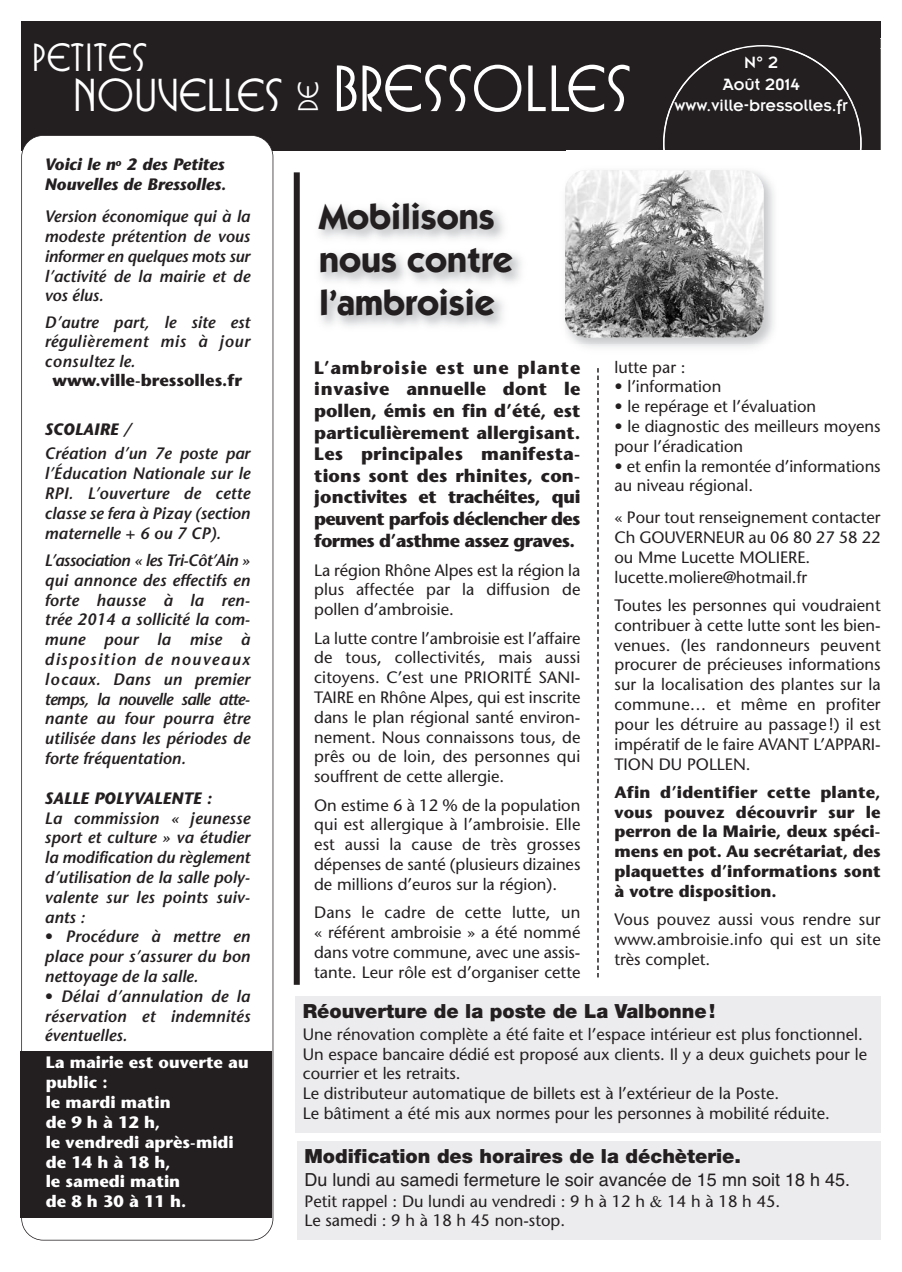
<style>
.page{position:relative;width:902px;height:1272px;background:#fff}
.page>*{position:absolute;margin:0;border:0;box-sizing:border-box;transform-origin:0 0}
.t1{font:63.3px "Cg Busorama Md";color:#fff}
.t2{font:38.25px "Cg Busorama Md";color:#fff}
.t3{font:700 36px/43.2px "Itc Kabel";color:#231f20}
.t4{font:27.75px "Cg Busorama Md";color:#fff}
.t5{font:900 19.5px "Helvetica Neue";color:#231f20}
.t6{font:700 18px/21.6px "Stone Sans";letter-spacing:-.035em;color:#231f20;text-align:justify}
.t7{font:18px "Helvetica";color:#231f20}
.t8{font:18px/21.6px "Insignia";color:#fff;text-align:center}
.t9{font:16.5px/19.8px "Stone Sans";color:#231f20;text-align:justify}
.t10{font:italic 600 16.5px/19.8px "Stone Sans";color:#231f20;text-align:justify}
.t11{font:700 16.5px/19.8px "Stone Sans";color:#231f20;text-align:justify}
.t12{font:700 16.5px/19.8px "Stone Sans";color:#fff}
.t13{font:italic 700 16.5px/19.8px "Stone Sans";color:#231f20}
.s1{font-size:44.7px}
.s2{font-family:"Times"}
</style>
<div class="page">
<div style="left:21px;top:21px;width:859px;height:129px;background:#231f20"></div>
<img style="left:861px;top:48px;width:20px;height:102px">
<img style="left:781px;top:48px;width:80px;height:102px">
<img style="left:663px;top:48px;width:79px;height:102px">
<div style="left:22px;top:135px;width:251px;height:1105px;background:#fff;border-radius:22px"></div>
<div style="left:21px;top:135px;width:252px;height:1105px;border:2px solid #231f20;border-radius:22px"></div>
<div style="left:21px;top:1051px;width:251px;height:166px;background:#231f20"></div>
<div style="left:294px;top:172px;width:6px;height:812px;background:#231f20"></div>
<div style="left:297px;top:1141px;width:583px;height:99px;background:#ececee"></div>
<div style="left:295px;top:996px;width:585px;height:137px;background:#ececee"></div>
<img style="left:566px;top:170px;width:208px;height:174px">
<img style="left:565px;top:170px;width:198px;height:167px;border-radius:21px">
<svg style="left:597px;top:368px;width:1px;height:609px"></svg>
<h2 class="t2" style="left:32px;top:36px;width:116px">PETITES</h2>
<h1 class="t1" style="left:73px;top:52px;width:558px"><span class="s1">NOUVELLES</span> BRESSOLLES</h1>
<h3 class="t4" style="left:292px;top:112px;width:32px;rotate:-90deg">DE</h3>
<p class="t8" style="left:674px;top:53px;width:175px">N° 2<br>Août 2014 www.ville-bressolles.fr</p>
<p class="t13" style="left:45px;top:156px;width:183px">Voici le n<sup>o</sup> 2 des Petites<br>Nouvelles de Bressolles.</p>
<p class="t10" style="left:45px;top:208px;width:207px">Version économique qui à la modeste prétention de vous informer en quelques mots sur l’activité de la mairie et de vos élus.</p>
<p class="t10" style="left:45px;top:313px;width:207px">D’autre part, le site est régulièrement mis à jour consultez le.</p>
<p class="t11" style="left:52px;top:371px;width:191px">www.ville-bressolles.fr</p>
<p class="t13" style="left:45px;top:421px;width:89px">SCOLAIRE /</p>
<p class="t10" style="left:45px;top:445px;width:207px">Création d’un 7e poste par l’Éducation Nationale sur le RPI. L’ouverture de cette classe se fera à Pizay (section maternelle + 6 ou 7 CP).</p>
<p class="t10" style="left:45px;top:552px;width:207px">L’association « les Tri-Côt’Ain » qui annonce des effectifs en forte hausse à la ren&shy;trée 2014 a sollicité la com&shy;mune pour la mise à disposition de nouveaux locaux. Dans un premier temps, la nouvelle salle atte&shy;nante au four pourra être utilisée dans les périodes de forte fréquentation.</p>
<p class="t13" style="left:45px;top:789px;width:169px">SALLE POLYVALENTE :</p>
<p class="t10" style="left:45px;top:809px;width:207px">La commission « jeunesse sport et culture » va étudier la modification du règlement d’utilisation de la salle poly&shy;valente sur les points suiv&shy;ants :</p>
<p class="t10" style="left:45px;top:928px;width:207px">• Procédure à mettre en place pour s’assurer du bon nettoyage de la salle.</p>
<p class="t10" style="left:45px;top:987px;width:207px">• Délai d’annulation de la réservation et indemnités éventuelles.</p>
<p class="t12" style="left:46px;top:1054px;width:204px">La mairie est ouverte au public :<br>le mardi matin de9hà12h,<br>le vendredi après-midi de14hà18h,<br>le samedi matin de8h30à11h.</p>
<h3 class="t3" style="left:319px;top:197px;width:195px">Mobilisons nous contre l’ambroisie</h3>
<p class="t6" style="left:314px;top:358px;width:268px">L’ambroisie est une plante invasive annuelle dont le pollen, émis en fin d’été, est particulièrement allergisant.<br>Les principales manifesta&shy;tions sont des rhinites, con&shy;jonctivites et trachéites, qui peuvent parfois déclencher des formes d’asthme assez graves.</p>
<p class="t9" style="left:314px;top:561px;width:268px">La région Rhône Alpes est la région la plus affectée par la diffusion de pollen d’ambroisie.</p>
<p class="t9" style="left:314px;top:629px;width:268px">La lutte contre l’ambroisie est l’affaire de tous, collectivités, mais aussi citoyens. C’est une PRIORITÉ SANI-TAIRE en Rhône Alpes, qui est inscrite dans le plan régional santé environ&shy;nement. Nous connaissons tous, de prês ou de loin, des personnes qui souffrent de cette allergie.</p>
<p class="t9" style="left:314px;top:796px;width:268px">On estime 6 à 12 % de la population qui est allergique à l’ambroisie. Elle est aussi la cause de très grosses dépenses de santé (plusieurs dizaines de millions d’euros sur la région).</p>
<p class="t9" style="left:314px;top:904px;width:268px">Dans le cadre de cette lutte, un « référent ambroisie » a été nommé dans votre commune, avec une assis&shy;tante. Leur rôle est d’organiser cette</p>
<p class="t9" style="left:614px;top:359px;width:73px">lutte par :</p>
<p class="t9" style="left:614px;top:378px;width:108px">• l’information</p>
<p class="t9" style="left:614px;top:398px;width:203px">• le repérage et l’évaluation</p>
<p class="t9" style="left:614px;top:418px;width:268px">• le diagnostic des meilleurs moyens pour l’éradication</p>
<p class="t9" style="left:614px;top:458px;width:268px">• et enfin la remontée d’informations au niveau régional.</p>
<p class="t9" style="left:614px;top:509px;width:268px;text-align:left">« Pour tout renseignement contacter<br>Ch GOUVERNEUR au 06 80 27 58 22 ou Mme Lucette MOLIERE. lucette.moliere@hotmail.fr</p>
<p class="t9" style="left:614px;top:597px;width:268px">Toutes les personnes qui voudraient contribuer à cette lutte sont les bien&shy;venues. (les randonneurs peuvent procurer de précieuses informations sur la localisation des plantes sur la commune… et même en profiter pour les détruire au passage !) il est impératif de le faire AVANT L’APPARI-TION DU POLLEN.</p>
<p class="t11" style="left:614px;top:784px;width:268px">Afin d’identifier cette plante, vous pouvez découvrir sur le perron de la Mairie, deux spéci&shy;mens en pot. Au secrétariat, des plaquettes d’informations sont à votre disposition.</p>
<p class="t9" style="left:614px;top:911px;width:268px">Vous pouvez aussi vous rendre sur www.ambroisie.info qui est un site très complet.</p>
<p class="t5" style="left:303px;top:1004px;width:414px">Réouverture de la poste de La Valbonne!</p>
<p class="t9" style="left:303px;top:1025px;width:565px;text-align:left">Une rénovation complète a été faite et l’espace intérieur est plus fonctionnel.<br>Un espace bancaire dédié est proposé aux clients. Il y a deux guichets pour le courrier et les retraits.<br>Le distributeur automatique de billets est à l’extérieur de la Poste.<br>Le bâtiment a été mis aux normes pour les personnes à mobilité réduite.</p>
<p class="t5" style="left:304px;top:1149px;width:438px">Modification des horaires de la déchèterie.</p>
<p class="t7" style="left:304px;top:1169px;width:547px">Du lundi au samedi fermeture le soir avancée de 15 mn soit 18 h 45.</p>
<p class="t9" style="left:304px;top:1192px;width:477px">Petit rappel : Du lundi au vendredi : 9 h à 12 h <span class="s2">&amp;</span> 14 h à 18 h 45.<br>Le samedi : 9 h à 18 h 45 non-stop.</p>
</div>
